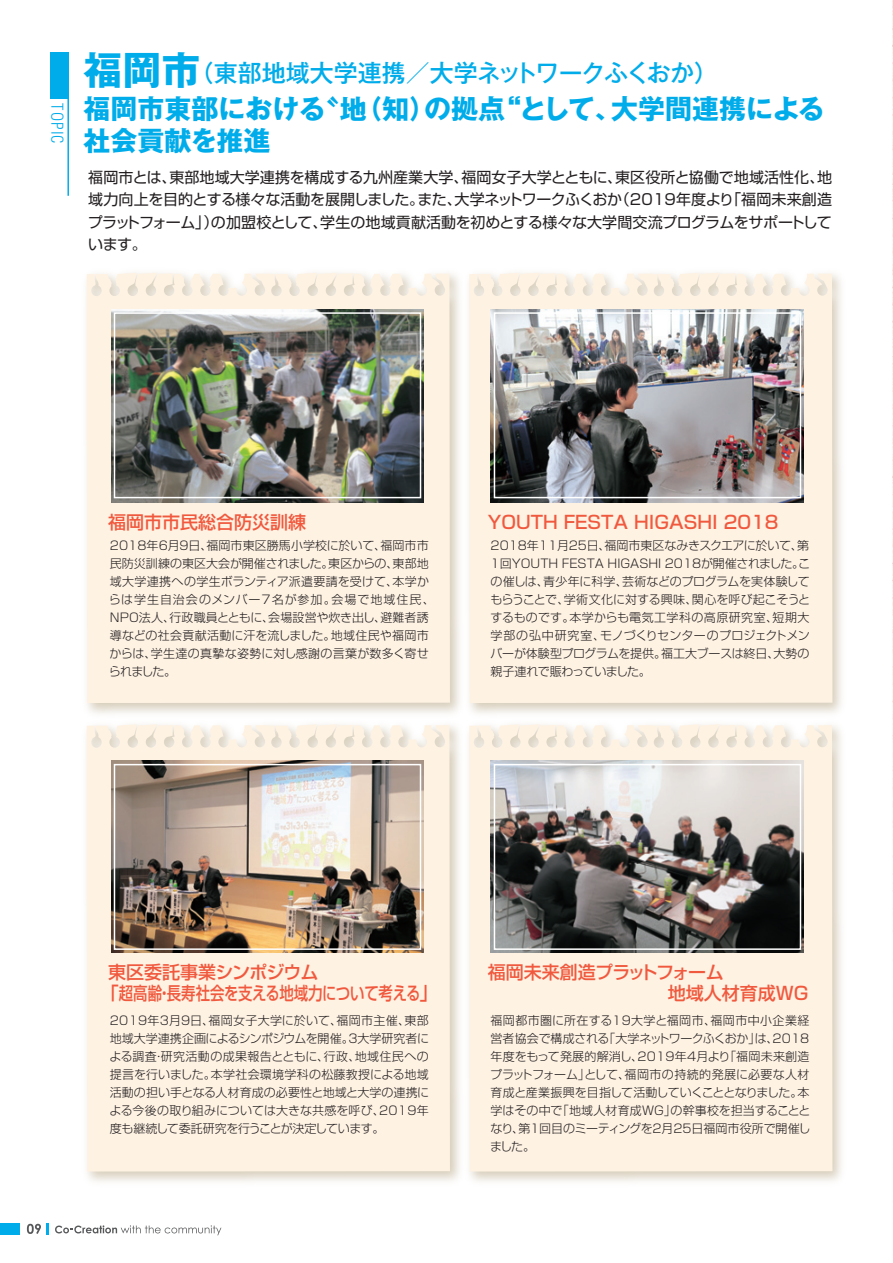
<style>
.page{position:relative;width:893px;height:1263px;background:#fff}
.page>*{position:absolute;margin:0;border:0;box-sizing:border-box;transform-origin:0 0}
.t1{font:700 27px/31.5px "Gothic MB101 Pro";color:#00acea}
.t2{font:500 24px "Gothic MB101 Pro";letter-spacing:-.025em;color:#00acea}
.t3{font:500 18px/21px "Shin Go Pro";color:#f0593e}
.t4{font:500 18px "Shin Go Pro";letter-spacing:-.035em;color:#f0593e}
.t5{font:300 condensed 16.5px "Univers";letter-spacing:.07em;color:#00acea}
.t6{font:15px/22.5px "Shin Go Pro";letter-spacing:-.02em;color:#231f20;text-align:justify}
.t7{font:300 12px/18px "Shin Go Pro";color:#231f20;text-align:justify}
.s1{font-weight:700;font-size:39px}
</style>
<div class="page">
<img style="left:892px;top:0;width:1px;height:891px">
<div style="left:50px;top:53px;width:19px;height:46px;background:#00acea"></div>
<hr style="left:67px;top:53px;width:2px;height:143px;background:#00acea">
<div style="left:87px;top:724px;width:363px;height:447px;background:#fef2e3"></div>
<img style="left:461px;top:725px;width:381px;height:457px">
<div style="left:469px;top:724px;width:363px;height:447px;background:#fef2e3"></div>
<img style="left:469px;top:272px;width:373px;height:442px">
<div style="left:469px;top:273px;width:363px;height:430px;background:#fef2e3"></div>
<div style="left:87px;top:273px;width:363px;height:430px;background:#fef2e3"></div>
<img style="left:111px;top:309px;width:313px;height:193px">
<img style="left:491px;top:309px;width:312px;height:193px">
<img style="left:111px;top:760px;width:313px;height:193px">
<img style="left:491px;top:760px;width:312px;height:193px">
<div style="left:114px;top:312px;width:307px;height:186px;border:2px solid #fff"></div>
<div style="left:494px;top:312px;width:307px;height:186px;border:2px solid #fff"></div>
<div style="left:114px;top:764px;width:307px;height:186px;border:2px solid #fff"></div>
<div style="left:494px;top:764px;width:307px;height:186px;border:2px solid #fff"></div>
<svg style="left:55px;top:1225px;width:166px;height:10px"></svg>
<div style="left:0;top:1223px;width:20px;height:11px;background:#00acea"></div>
<svg style="left:27px;top:1223px;width:22px;height:11px"></svg>
<h3 class="t5" style="left:67px;top:103px;width:42px;rotate:90deg">TOPIC</h3>
<h2 class="t2" style="left:83px;top:53px;width:636px"><span class="s1">福岡市</span>（東部地域大学連携／大学ネットワークふくおか）</h2>
<h1 class="t1" style="left:83px;top:90px;width:743px">福岡市東部における〝地（知）の拠点“として、大学間連携による社会貢献を推進</h1>
<p class="t6" style="left:88px;top:164px;width:746px">福岡市とは、東部地域大学連携を構成する九州産業大学、福岡女子大学とともに、東区役所と協働で地域活性化、地域力向上を目的とする様々な活動を展開しました。また、大学ネットワークふくおか（2019年度より「福岡未来創造プラットフォーム」）の加盟校として、学生の地域貢献活動を初めとする様々な大学間交流プログラムをサポートしています。</p>
<h3 class="t3" style="left:108px;top:510px;width:199px">福岡市市民総合防災訓練</h3>
<p class="t7" style="left:109px;top:535px;width:327px;text-align:left">2018年6月9日、福岡市東区勝馬小学校に於いて、福岡市市民防災訓練の東区大会が開催されました。東区からの、東部地域大学連携への学生ボランティア派遣要請を受けて、本学からは学生自治会のメンバー7名が参加。会場で地域住民、<br>NPO法人、行政職員とともに、会場設営や炊き出し、避難者誘導などの社会貢献活動に汗を流しました。地域住民や福岡市からは、学生達の真摯な姿勢に対し感謝の言葉が数多く寄せられました。</p>
<p class="t7" style="left:490px;top:535px;width:321px">2018年11月25日、福岡市東区なみきスクエアに於いて、第1回YOUTH FESTA HIGASHI 2018が開催されました。この催しは、青少年に科学、芸術などのプログラムを実体験してもらうことで、学術文化に対する興味、関心を呼び起こそうとするものです。本学からも電気工学科の高原研究室、短期大学部の弘中研究室、モノづくりセンターのプロジェクトメンバーが体験型プログラムを提供。福工大ブースは終日、大勢の親子連れで賑わっていました。</p>
<h3 class="t3" style="left:488px;top:510px;width:292px">YOUTH FESTA HIGASHI 2018</h3>
<h3 class="t3" style="left:101px;top:960px;width:339px;text-indent:7px">東区委託事業シンポジウム<br>「超高齢・長寿社会を支える地域力について考える」</h3>
<h3 class="t4" style="left:488px;top:957px;width:238px">福岡未来創造プラットフォーム</h3>
<p class="t7" style="left:109px;top:1010px;width:321px">2019年3月9日、福岡女子大学に於いて、福岡市主催、東部地域大学連携企画によるシンポジウムを開催。3大学研究者による調査・研究活動の成果報告とともに、行政、地域住民への提言を行いました。本学社会環境学科の松藤教授による地域活動の担い手となる人材育成の必要性と地域と大学の連携による今後の取り組みについては大きな共感を呼び、2019年度も継続して委託研究を行うことが決定しています。</p>
<p class="t7" style="left:490px;top:1010px;width:322px">福岡都市圏に所在する19大学と福岡市、福岡市中小企業経営者協会で構成される「大学ネットワークふくおか」は、2018年度をもって発展的解消し、2019年4月より「福岡未来創造プラットフォーム」として、福岡市の持続的発展に必要な人材育成と産業振興を目指して活動していくこととなりました。本学はその中で「地域人材育成WG」の幹事校を担当することとなり、第１回目のミーティングを2月25日福岡市役所で開催しました。</p>
</div>
